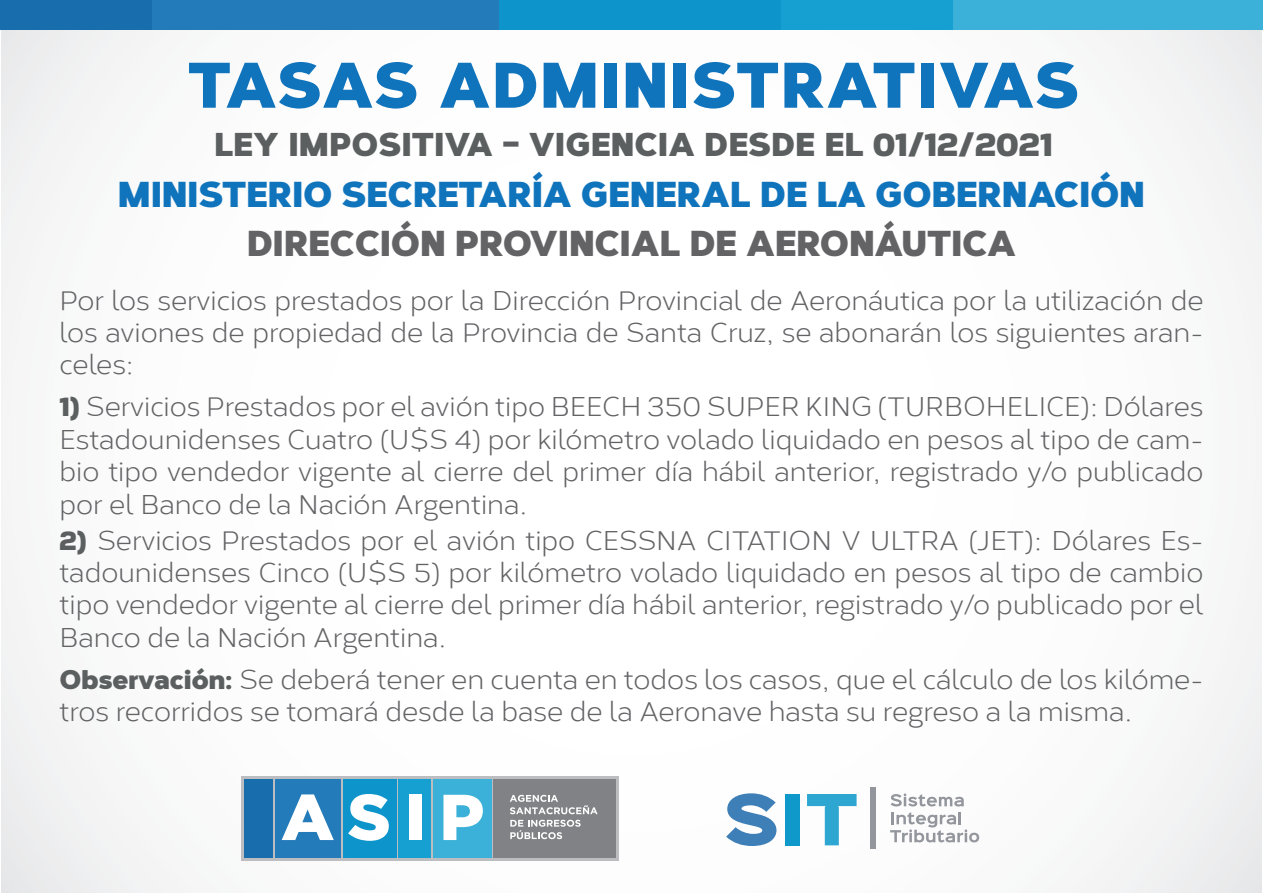
<style>
.page{position:relative;width:1263px;height:893px;background:#fff}
.page>*{position:absolute;margin:0;border:0;box-sizing:border-box;transform-origin:0 0}
.t1{font:900 64.2px "Corbert";letter-spacing:.02em;color:#1074bc}
.t2{font:900 36px "Corbert";letter-spacing:-.01em;color:#1074bc}
.t3{font:900 36px "Corbert";letter-spacing:-.01em;color:#636366}
.t4{font:900 33px "Corbert";color:#5b5f60}
.t5{font:27px/32.4px "Corbert";color:#636366;text-align:justify}
.s1{font-weight:900;color:#5b5f60}
</style>
<div class="page">
<div style="left:0;top:0;width:153px;height:30px;background:#186eac"></div>
<div style="left:152px;top:0;width:348px;height:30px;background:#247bb9"></div>
<div style="left:499px;top:0;width:283px;height:30px;background:#0d94cb"></div>
<div style="left:781px;top:0;width:173px;height:30px;background:#15a0d1"></div>
<div style="left:953px;top:0;width:310px;height:30px;background:#3bb0d8"></div>
<div style="left:241px;top:776px;width:378px;height:85px;background:#bcbdc0"></div>
<div style="left:494px;top:779px;width:122px;height:79px;background:#808285"></div>
<svg style="left:510px;top:795px;width:88px;height:19px"></svg>
<svg style="left:510px;top:820px;width:71px;height:19px"></svg>
<div style="left:244px;top:779px;width:29px;height:79px;background:#186eac"></div>
<div style="left:275px;top:779px;width:66px;height:79px;background:#247bb9"></div>
<svg style="left:282px;top:794px;width:52px;height:46px"></svg>
<div style="left:343px;top:779px;width:53px;height:79px;background:#0d94cb"></div>
<svg style="left:348px;top:794px;width:41px;height:47px"></svg>
<div style="left:398px;top:779px;width:33px;height:79px;background:#15a0d1"></div>
<div style="left:409px;top:795px;width:13px;height:45px;background:#fff"></div>
<div style="left:433px;top:779px;width:59px;height:79px;background:#3bb0d8"></div>
<svg style="left:443px;top:795px;width:40px;height:45px"></svg>
<svg style="left:726px;top:793px;width:50px;height:53px"></svg>
<div style="left:786px;top:794px;width:14px;height:51px;background:#0f99cb"></div>
<svg style="left:807px;top:794px;width:49px;height:51px"></svg>
<svg style="left:891px;top:793px;width:73px;height:13px"></svg>
<svg style="left:890px;top:812px;width:89px;height:30px"></svg>
<div style="left:871px;top:788px;width:5px;height:61px;background:#93969c"></div>
<h1 class="t1" style="left:188px;top:31px;width:893px">TASAS ADMINISTRATIVAS</h1>
<p class="t4" style="left:214px;top:117px;width:840px">LEY IMPOSITIVA - VIGENCIA DESDE EL 01/12/2021</p>
<h2 class="t2" style="left:118px;top:164px;width:1029px">MINISTERIO SECRETARÍA GENERAL DE LA GOBERNACIÓN</h2>
<h2 class="t3" style="left:247px;top:213px;width:771px">DIRECCIÓN PROVINCIAL DE AERONÁUTICA</h2>
<p class="t5" style="left:60px;top:281px;width:1145px">Por los servicios prestados por la Dirección Provincial de Aeronáutica por la utilización de los aviones de propiedad de la Provincia de Santa Cruz, se abonarán los siguientes aran&shy;celes:</p>
<p class="t5" style="left:60px;top:388px;width:1145px"><span class="s1">1)</span> Servicios Prestados por el avión tipo BEECH 350 SUPER KING (TURBOHELICE): Dólares Estadounidenses Cuatro (U$S 4) por kilómetro volado liquidado en pesos al tipo de cam&shy;bio tipo vendedor vigente al cierre del primer día hábil anterior, registrado y/o publicado por el Banco de la Nación Argentina.</p>
<p class="t5" style="left:60px;top:521px;width:1145px"><span class="s1">2)</span> Servicios Prestados por el avión tipo CESSNA CITATION V ULTRA (JET): Dólares Es&shy;tadounidenses Cinco (U$S 5) por kilómetro volado liquidado en pesos al tipo de cambio tipo vendedor vigente al cierre del primer día hábil anterior, registrado y/o publicado por el Banco de la Nación Argentina.</p>
<p class="t5" style="left:60px;top:661px;width:1145px"><span class="s1">Observación:</span> Se deberá tener en cuenta en todos los casos, que el cálculo de los kilóme&shy;tros recorridos se tomará desde la base de la Aeronave hasta su regreso a la misma.</p>
</div>
